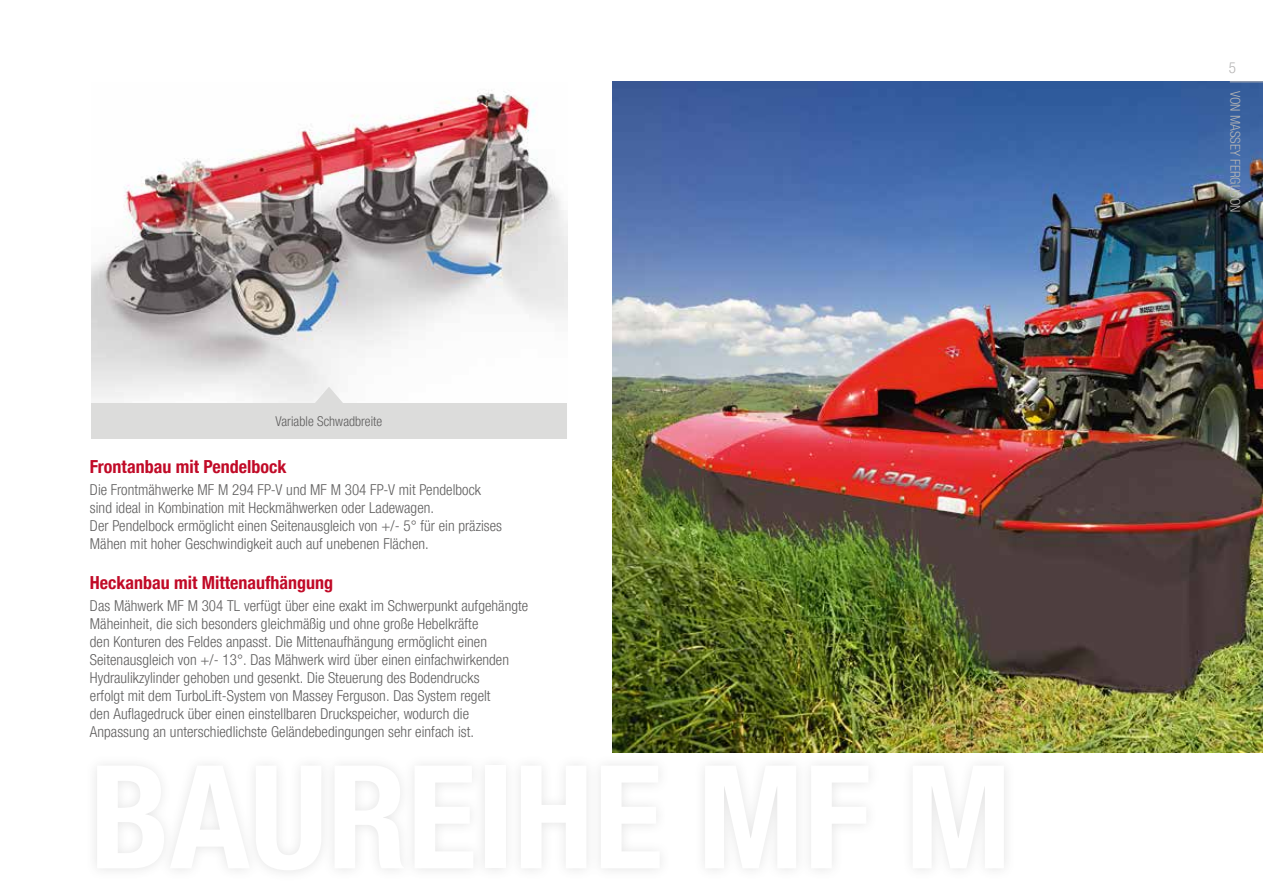
<style>
.page{position:relative;width:1263px;height:893px;background:#fff}
.page>*{position:absolute;margin:0;border:0;box-sizing:border-box;transform-origin:0 0}
.t1{font:700 condensed 143.85px "Helvetica Neue LTW1 G";color:#fff}
.t2{font:700 condensed 18px "Helvetica Neue LTW1 G";color:#c10a27}
.t3{font:300 condensed 15px/18px "Helvetica Neue LTW1 G";letter-spacing:.005em;color:#5f5e5e}
.t4{font:300 condensed 15px "Helvetica Neue LTW1 G";color:#b6b5b5}
.t5{font:300 condensed 13.5px "Helvetica Neue LTW1 G";letter-spacing:.005em;color:#5f5e5e}
.t6{font:300 condensed 13.5px "Helvetica Neue LTW1 G";color:#b6b5b5}
</style>
<div class="page">
<div style="left:85px;top:754px;width:930px;height:128px;background:#5f5e5e;opacity:.17"></div>
<img style="left:91px;top:90px;width:476px;height:349px">
<img style="left:612px;top:82px;width:651px;height:671px">
<hr style="left:1230px;top:81px;width:33px;height:1px;background:#b6b5b5">
<div style="left:91px;top:403px;width:476px;height:35px;background:#dcdcdb"></div>
<svg style="left:315px;top:387px;width:28px;height:16px"></svg>
<p class="t5" style="left:276px;top:413px;width:108px">Variable Schwadbreite</p>
<p class="t2" style="left:90px;top:456px;width:198px">Frontanbau mit Pendelbock</p>
<p class="t3" style="left:90px;top:481px;width:414px">Die Frontmähwerke MF M 294 FP-V und MF M 304 FP-V mit Pendelbock sind ideal in Kombination mit Heckmähwerken oder Ladewagen.<br>Der Pendelbock ermöglicht einen Seitenausgleich von +/- 5° für ein präzises Mähen mit hoher Geschwindigkeit auch auf unebenen Flächen.</p>
<p class="t2" style="left:90px;top:572px;width:245px">Heckanbau mit Mittenaufhängung</p>
<p class="t3" style="left:90px;top:597px;width:440px">Das Mähwerk MF M 304 TL verfügt über eine exakt im Schwerpunkt aufgehängte Mäheinheit, die sich besonders gleichmäßig und ohne große Hebelkräfte<br>den Konturen des Feldes anpasst. Die Mittenaufhängung ermöglicht einen Seitenausgleich von +/- 13°. Das Mähwerk wird über einen einfachwirkenden Hydraulikzylinder gehoben und gesenkt. Die Steuerung des Bodendrucks<br>erfolgt mit dem TurboLift-System von Massey Ferguson. Das System regelt<br>den Auflagedruck über einen einstellbaren Druckspeicher, wodurch die Anpassung an unterschiedlichste Geländebedingungen sehr einfach ist.</p>
<h1 class="t1" style="left:90px;top:731px;width:923px">BAUREIHE MF M</h1>
<p class="t4" style="left:1229px;top:59px;width:9px">5</p>
<p class="t6" style="left:1243px;top:91px;width:124px;rotate:90deg">VON MASSEY FERGUSON</p>
</div>
